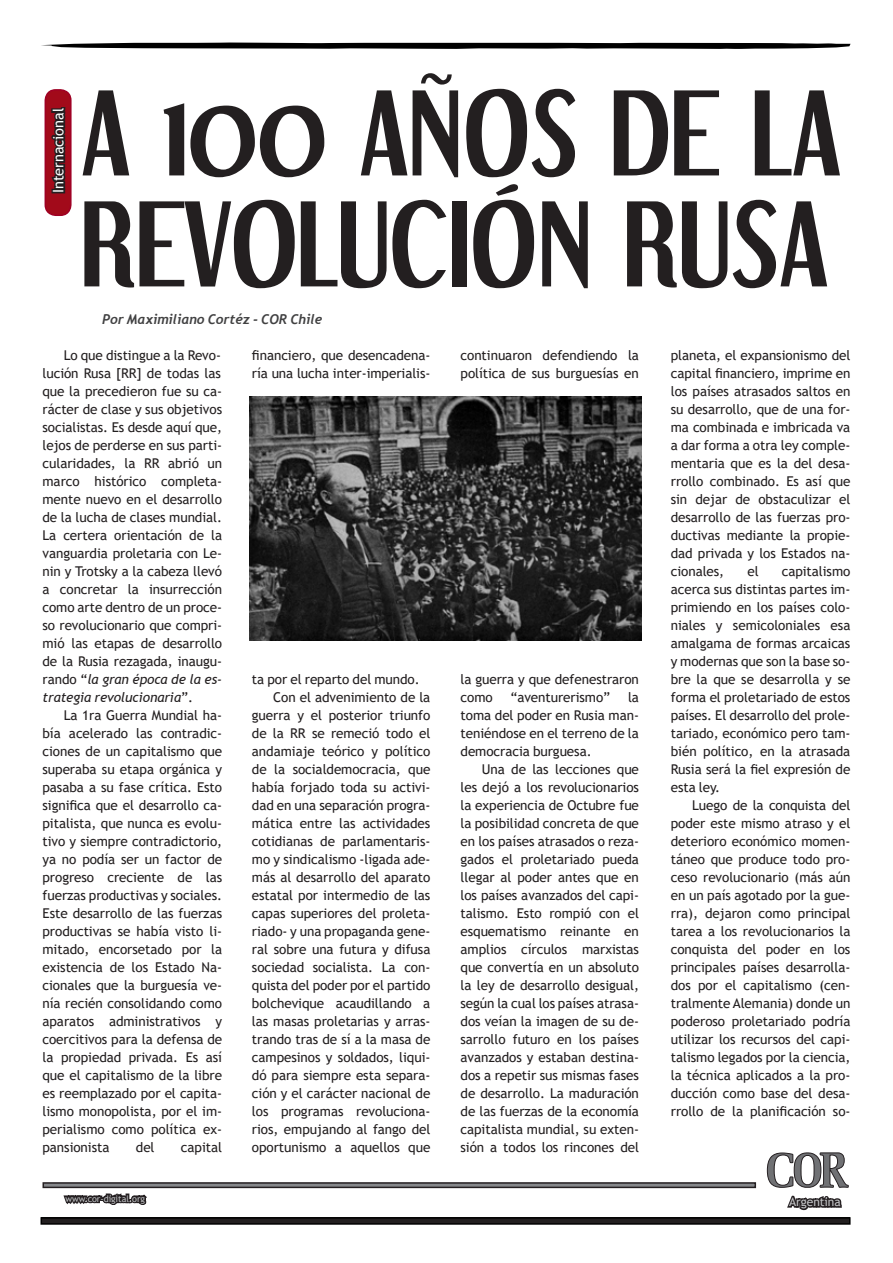
<style>
.page{position:relative;width:893px;height:1263px;background:#fff}
.page>*{position:absolute;margin:0;border:0;box-sizing:border-box;transform-origin:0 0}
.t1{font:700 100.5px/111px "Dream Orphans";color:#231f20}
.t2{font:14.55px "Trebuchet MS";letter-spacing:-.005em;color:#fff}
.t3{font:13.5px/18px "Trebuchet MS";letter-spacing:-.005em;color:#231f20;text-align:justify}
.t4{font:italic 700 13.5px "Trebuchet";letter-spacing:-.005em;color:#414142}
.t5{font:12px "Trebuchet MS";letter-spacing:-.005em;color:#c5c6c8}
.t6{font:9px "Trebuchet MS";letter-spacing:-.005em;color:#bfc1c3}
.s1{font-style:italic}
</style>
<div class="page">
<svg style="left:41px;top:43px;width:809px;height:6px;background:#212121"></svg>
<div style="left:45px;top:90px;width:26px;height:125px;background:#a20a1a;border-radius:11px"></div>
<div style="left:45px;top:89px;width:27px;height:127px;border:2px solid #9f0024;border-radius:11px"></div>
<div style="left:52px;top:189px;width:13px;height:4px;border:3px solid #241f21"></div>
<svg style="left:51px;top:105px;width:19px;height:86px"></svg>
<div style="left:41px;top:1218px;width:809px;height:6px;background:#231f20"></div>
<div style="left:40px;top:1217px;width:810px;height:8px;border:2px solid #000"></div>
<svg style="left:767px;top:1152px;width:82px;height:59px"></svg>
<svg style="left:43px;top:1182px;width:713px;height:6px;background:#5a585b"></svg>
<svg style="left:63px;top:1193px;width:84px;height:12px"></svg>
<img style="left:250px;top:396px;width:391px;height:244px">
<p class="t2" style="left:49px;top:193px;width:86px;rotate:-90deg">Internacional</p>
<h1 class="t1" style="left:81px;top:78px;width:762px">A 100 AÑOS DE LA<br>REVOLUCIÓN RUSA</h1>
<p class="t4" style="left:102px;top:311px;width:221px">Por Maximiliano Cortéz - COR Chile</p>
<p class="t3" style="left:43px;top:346px;width:181px;text-indent:21px">Lo que distingue a la Revo&shy;lución Rusa [RR] de todas las que la precedieron fue su ca&shy;rácter de clase y sus objetivos socialistas. Es desde aquí que, lejos de perderse en sus parti&shy;cularidades, la RR abrió un marco histórico completa&shy;mente nuevo en el desarrollo de la lucha de clases mundial.<br>La certera orientación de la vanguardia proletaria con Le&shy;nin y Trotsky a la cabeza llevó a concretar la insurrección como arte dentro de un proce&shy;so revolucionario que compri&shy;mió las etapas de desarrollo de la Rusia rezagada, inaugu&shy;rando “<span class="s1">la gran época de la es&shy;trategia revolucionaria</span>”.</p>
<p class="t3" style="left:43px;top:706px;width:181px;text-indent:21px">La 1ra Guerra Mundial ha&shy;bía acelerado las contradic&shy;ciones de un capitalismo que superaba su etapa orgánica y pasaba a su fase crítica. Esto significa que el desarrollo ca&shy;pitalista, que nunca es evolu&shy;tivo y siempre contradictorio, ya no podía ser un factor de progreso creciente de las fuerzas productivas y sociales.<br>Este desarrollo de las fuerzas productivas se había visto li&shy;mitado, encorsetado por la existencia de los Estado Na&shy;cionales que la burguesía ve&shy;nía recién consolidando como aparatos administrativos y coercitivos para la defensa de la propiedad privada. Es así que el capitalismo de la libre es reemplazado por el capita&shy;lismo monopolista, por el im&shy;perialismo como política ex&shy;pansionista</p>
<p class="t3" style="left:136px;top:1138px;width:20px">del</p>
<p class="t3" style="left:181px;top:1138px;width:43px">capital</p>
<p class="t6" style="left:66px;top:1193px;width:81px">www.cor-digital.org</p>
<p class="t3" style="left:252px;top:346px;width:180px">financiero, que desencadena&shy;ría una lucha inter-imperialis-</p>
<p class="t3" style="left:252px;top:670px;width:169px">ta por el reparto del mundo.</p>
<p class="t3" style="left:273px;top:688px;width:159px">Con el advenimiento de la</p>
<p class="t3" style="left:252px;top:706px;width:180px">guerra y el posterior triunfo</p>
<p class="t3" style="left:252px;top:724px;width:180px">de la RR se remeció todo el</p>
<p class="t3" style="left:252px;top:742px;width:180px">andamiaje teórico y político</p>
<p class="t3" style="left:252px;top:760px;width:180px">de la socialdemocracia, que</p>
<p class="t3" style="left:252px;top:778px;width:180px">había forjado toda su activi-</p>
<p class="t3" style="left:252px;top:796px;width:180px">dad en una separación progra-</p>
<p class="t3" style="left:252px;top:814px;width:180px">mática entre las actividades</p>
<p class="t3" style="left:252px;top:832px;width:180px">cotidianas de parlamentaris-</p>
<p class="t3" style="left:252px;top:850px;width:180px">mo y sindicalismo -ligada ade-</p>
<p class="t3" style="left:252px;top:868px;width:180px">más al desarrollo del aparato</p>
<p class="t3" style="left:252px;top:886px;width:180px">estatal por intermedio de las</p>
<p class="t3" style="left:252px;top:904px;width:180px">capas superiores del proleta-</p>
<p class="t3" style="left:252px;top:922px;width:180px">riado- y una propaganda gene-</p>
<p class="t3" style="left:252px;top:940px;width:180px">ral sobre una futura y difusa</p>
<p class="t3" style="left:252px;top:958px;width:180px">sociedad socialista. La con-</p>
<p class="t3" style="left:252px;top:976px;width:180px">quista del poder por el partido</p>
<p class="t3" style="left:252px;top:994px;width:180px">bolchevique acaudillando a</p>
<p class="t3" style="left:252px;top:1012px;width:180px">las masas proletarias y arras-</p>
<p class="t3" style="left:252px;top:1030px;width:180px">trando tras de sí a la masa de</p>
<p class="t3" style="left:252px;top:1048px;width:180px">campesinos y soldados, liqui-</p>
<p class="t3" style="left:252px;top:1066px;width:180px">dó para siempre esta separa-</p>
<p class="t3" style="left:252px;top:1084px;width:180px">ción y el carácter nacional de</p>
<p class="t3" style="left:252px;top:1102px;width:180px">los programas revoluciona-</p>
<p class="t3" style="left:252px;top:1120px;width:180px">rios, empujando al fango del</p>
<p class="t3" style="left:252px;top:1138px;width:180px">oportunismo a aquellos que</p>
<p class="t3" style="left:461px;top:346px;width:180px">continuaron defendiendo la política de sus burguesías en</p>
<p class="t3" style="left:461px;top:670px;width:180px">la guerra y que defenestraron como</p>
<p class="t3" style="left:461px;top:688px;width:180px;text-indent:167px">la toma del poder en Rusia man&shy;teniéndose en el terreno de la democracia burguesa.</p>
<p class="t3" style="left:461px;top:760px;width:180px;text-indent:21px">Una de las lecciones que les dejó a los revolucionarios la experiencia de Octubre fue la posibilidad concreta de que en los países atrasados o reza&shy;gados el proletariado pueda llegar al poder antes que en los países avanzados del capi&shy;talismo. Esto rompió con el esquematismo reinante en amplios círculos marxistas que convertía en un absoluto la ley de desarrollo desigual, según la cual los países atrasa&shy;dos veían la imagen de su de&shy;sarrollo futuro en los países avanzados y estaban destina&shy;dos a repetir sus mismas fases de desarrollo. La maduración de las fuerzas de la economía capitalista mundial, su exten&shy;sión a todos los rincones del</p>
<p class="t3" style="left:510px;top:688px;width:101px">“aventurerismo”</p>
<p class="t3" style="left:671px;top:346px;width:181px">planeta, el expansionismo del capital financiero, imprime en los países atrasados saltos en su desarrollo, que de una for&shy;ma combinada e imbricada va a dar forma a otra ley comple&shy;mentaria que es la del desa&shy;rrollo combinado. Es así que sin dejar de obstaculizar el desarrollo de las fuerzas pro&shy;ductivas mediante la propie&shy;dad privada y los Estados na&shy;cionales,</p>
<p class="t3" style="left:671px;top:562px;width:181px;text-indent:111px">capitalismo acerca sus distintas partes im&shy;primiendo en los países colo&shy;niales y semicoloniales esa amalgama de formas arcaicas y modernas que son la base so&shy;bre la que se desarrolla y se forma el proletariado de estos países. El desarrollo del prole&shy;tariado, económico pero tam&shy;bién político, en la atrasada Rusia será la fiel expresión de esta ley.</p>
<p class="t3" style="left:671px;top:796px;width:181px;text-indent:21px">Luego de la conquista del poder este mismo atraso y el deterioro económico momen&shy;táneo que produce todo pro&shy;ceso revolucionario (más aún en un país agotado por la gue&shy;rra), dejaron como principal tarea a los revolucionarios la conquista del poder en los principales países desarrolla&shy;dos por el capitalismo (cen&shy;tralmente Alemania) donde un poderoso proletariado podría utilizar los recursos del capi&shy;talismo legados por la ciencia, la técnica aplicados a la pro&shy;ducción como base del desa&shy;rrollo de la planificación so-</p>
<p class="t3" style="left:747px;top:562px;width:13px">el</p>
<p class="t5" style="left:789px;top:1194px;width:53px">Argentina</p>
</div>
